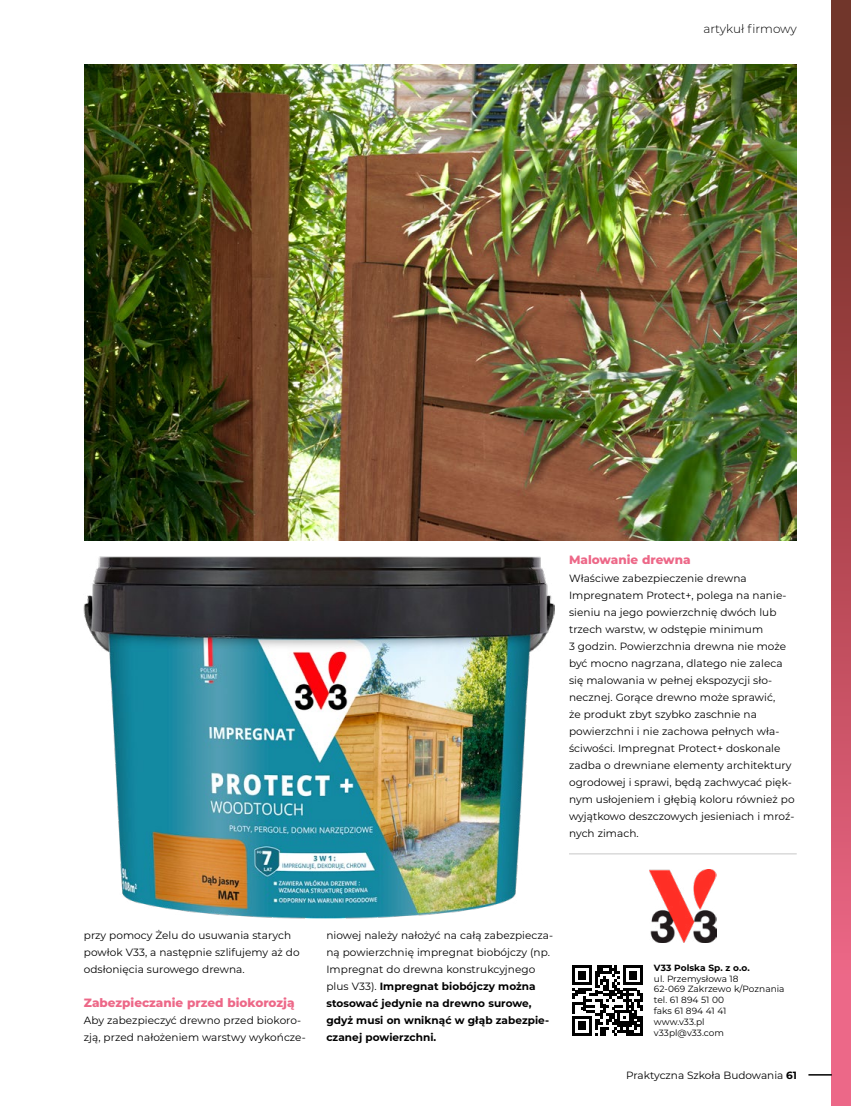
<style>
.page{position:relative;width:851px;height:1106px;background:#fff}
.page>*{position:absolute;margin:0;border:0;box-sizing:border-box;transform-origin:0 0}
.t1{font:800 12px "Montserrat";color:#ed6888}
.t2{font:300 12px "Montserrat";color:#000}
.t3{font:10.5px/17px "Montserrat";letter-spacing:.005em;color:#000}
.t4{font:9px/10.8px "Montserrat";letter-spacing:.005em;color:#000}
.t5{font:700 9px "Montserrat";letter-spacing:.005em;color:#000}
.s1{font-weight:700}
</style>
<div class="page">
<div style="left:831px;top:0;width:19px;height:1106px;background:linear-gradient(to bottom,#6b2d1f,#fa6a8e)"></div>
<svg style="left:808px;top:1074px;width:23px;height:1px"></svg>
<img style="left:84px;top:64px;width:712px;height:477px">
<img style="left:84px;top:556px;width:470px;height:362px">
<img style="left:649px;top:869px;width:67px;height:73px">
<svg style="left:572px;top:965px;width:70px;height:70px"></svg>
<hr style="left:569px;top:853px;width:227px;height:1px;background:#dadada">
<p class="t2" style="left:703px;top:20px;width:95px">artykuł firmowy</p>
<p class="t1" style="left:569px;top:551px;width:123px">Malowanie drewna</p>
<p class="t3" style="left:569px;top:569px;width:227px">Właściwe zabezpieczenie drewna Impregnatem Protect+, polega na nanie&shy;sieniu na jego powierzchnię dwóch lub trzech warstw, w odstępie minimum<br>3 godzin. Powierzchnia drewna nie może być mocno nagrzana, dlatego nie zaleca się malowania w pełnej ekspozycji sło&shy;necznej. Gorące drewno może sprawić,<br>że produkt zbyt szybko zaschnie na powierzchni i nie zachowa pełnych wła&shy;ściwości. Impregnat Protect+ doskonale zadba o drewniane elementy architektury ogrodowej i sprawi, będą zachwycać pięk&shy;nym usłojeniem i głębią koloru również po wyjątkowo deszczowych jesieniach i mroź&shy;nych zimach.</p>
<p class="t3" style="left:84px;top:926px;width:217px">przy pomocy Żelu do usuwania starych powłok V33, a następnie szlifujemy aż do odsłonięcia surowego drewna.</p>
<p class="t1" style="left:84px;top:993px;width:212px">Zabezpieczanie przed biokorozją</p>
<p class="t3" style="left:84px;top:1011px;width:223px">Aby zabezpieczyć drewno przed biokoro&shy;zją, przed nałożeniem warstwy wykończe-</p>
<p class="t3" style="left:326px;top:926px;width:228px">niowej należy nałożyć na całą zabezpiecza&shy;ną powierzchnię impregnat biobójczy (np.<br>Impregnat do drewna konstrukcyjnego plus V33). <span class="s1">Impregnat biobójczy można stosować jedynie na drewno surowe, gdyż musi on wniknąć w głąb zabezpie&shy;czanej powierzchni.</span></p>
<p class="t5" style="left:653px;top:961px;width:97px">V33 Polska Sp. z o.o.</p>
<p class="t4" style="left:653px;top:972px;width:132px">ul. Przemysłowa 18<br>62-069 Zakrzewo k/Poznania tel. 61 894 51 00<br>faks 61 894 41 41<br>www.v33.pl<br>v33pl@v33.com</p>
<p class="t3" style="left:626px;top:1066px;width:172px">Praktyczna Szkoła Budowania <span class="s1">61</span></p>
</div>
